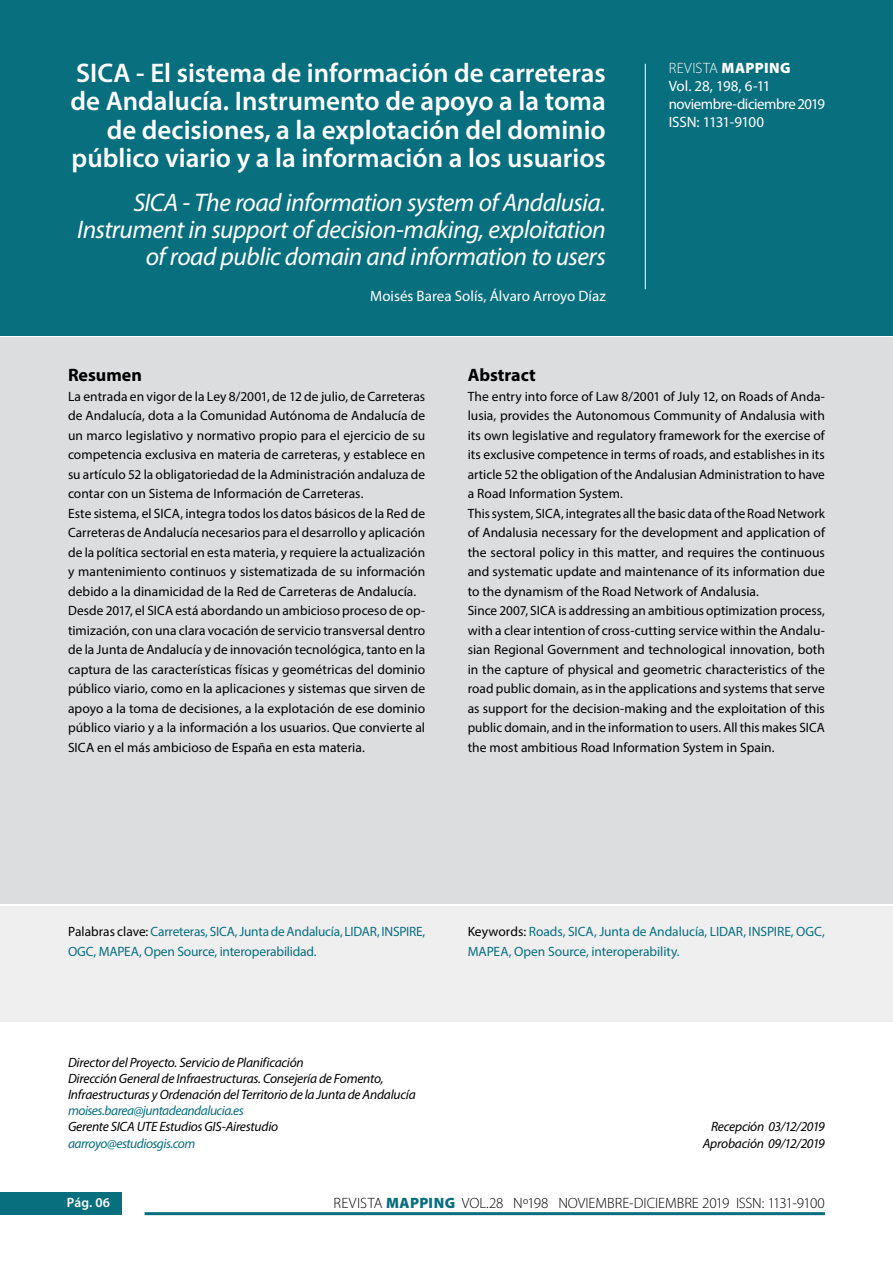
<style>
.page{position:relative;width:893px;height:1263px;background:#fff}
.page>*{position:absolute;margin:0;border:0;box-sizing:border-box;transform-origin:0 0}
.t1{font:600 27px/28.5px "Myriad Pro";color:#fff;text-align:right}
.t2{font:italic 25.5px/27px "Myriad Pro";letter-spacing:-.02em;color:#fff;text-align:right}
.t3{font:700 18px "Myriad Pro";color:#000}
.t4{font:15px/18px "Myriad Pro";letter-spacing:-.03em;color:#fff}
.t5{font:300 15px "Myriad Pro";letter-spacing:-.005em;color:#000}
.t6{font:15px "Myriad Pro";letter-spacing:-.01em;color:#fff}
.t7{font:13.5px/19.5px "Myriad Pro";letter-spacing:.005em;color:#000}
.t8{font:italic 13.5px/16.2px "Myriad Pro";letter-spacing:-.015em;color:#000}
.t9{font:13.5px/19.5px "Myriad Pro";letter-spacing:-.01em;color:#086f7f}
.t10{font:italic 13.5px "Myriad Pro";letter-spacing:-.04em;color:#086f7f}
.t11{font:600 13.5px "Myriad Pro";color:#fff}
.s1{font-weight:300}
.s2{font-weight:900}
.s3{color:#000}
.s4{font-weight:900;color:#086f7f}
</style>
<div class="page">
<div style="left:0;top:1193px;width:121px;height:22px;background:#086f7f"></div>
<hr style="left:145px;top:1212px;width:680px;height:3px;background:#086f7f">
<div style="left:0;top:337px;width:893px;height:567px;background:#dcddde"></div>
<div style="left:0;top:0;width:893px;height:336px;background:#086f7f"></div>
<div style="left:0;top:906px;width:893px;height:115px;background:#efeff0"></div>
<hr style="left:645px;top:64px;width:1px;height:225px;background:#fff">
<h1 class="t1" style="left:71px;top:58px;width:537px">SICA - El sistema de información de carreteras de Andalucía. Instrumento de apoyo a la toma de decisiones, a la explotación del dominio público viario y a la información a los usuarios</h1>
<h2 class="t2" style="left:77px;top:189px;width:530px">SICA - The road information system of Andalusia.<br>Instrument in support of decision-making, exploitation of road public domain and information to users</h2>
<p class="t6" style="left:370px;top:287px;width:237px">Moisés Barea Solís, Álvaro Arroyo Díaz</p>
<p class="t4" style="left:669px;top:59px;width:158px"><span class="s1">REVISTA</span> <span class="s2">MAPPING<br></span>Vol. 28, 198, 6-11 noviembre-diciembre 2019<br>ISSN: 1131-9100</p>
<h3 class="t3" style="left:68px;top:363px;width:75px">Resumen</h3>
<p class="t7" style="left:68px;top:386px;width:359px">La entrada en vigor de la Ley 8/2001, de 12 de julio, de Carreteras de Andalucía, dota a la Comunidad Autónoma de Andalucía de un marco legislativo y normativo propio para el ejercicio de su competencia exclusiva en materia de carreteras, y establece en su artículo 52 la obligatoriedad de la Administración andaluza de contar con un Sistema de Información de Carreteras.<br>Este sistema, el SICA, integra todos los datos básicos de la Red de Carreteras de Andalucía necesarios para el desarrollo y aplicación de la política sectorial en esta materia, y requiere la actualización y mantenimiento continuos y sistematizada de su información debido a la dinamicidad de la Red de Carreteras de Andalucía.<br>Desde 2017, el SICA está abordando un ambicioso proceso de op&shy;timización, con una clara vocación de servicio transversal dentro de la Junta de Andalucía y de innovación tecnológica, tanto en la captura de las características físicas y geométricas del dominio público viario, como en la aplicaciones y sistemas que sirven de apoyo a la toma de decisiones, a la explotación de ese dominio público viario y a la información a los usuarios. Que convierte al SICA en el más ambicioso de España en esta materia.</p>
<h3 class="t3" style="left:468px;top:363px;width:69px">Abstract</h3>
<p class="t7" style="left:468px;top:386px;width:359px">The entry into force of Law 8/2001 of July 12, on Roads of Anda&shy;lusia, provides the Autonomous Community of Andalusia with its own legislative and regulatory framework for the exercise of its exclusive competence in terms of roads, and establishes in its article 52 the obligation of the Andalusian Administration to have a Road Information System.<br>This system, SICA, integrates all the basic data of the Road Network of Andalusia necessary for the development and application of the sectoral policy in this matter, and requires the continuous and systematic update and maintenance of its information due to the dynamism of the Road Network of Andalusia.<br>Since 2007, SICA is addressing an ambitious optimization process, with a clear intention of cross-cutting service within the Andalu&shy;sian Regional Government and technological innovation, both in the capture of physical and geometric characteristics of the road public domain, as in the applications and systems that serve as support for the decision-making and the exploitation of this public domain, and in the information to users. All this makes SICA the most ambitious Road Information System in Spain.</p>
<p class="t9" style="left:68px;top:922px;width:359px"><span class="s3">Palabras clave:</span> Carreteras, SICA, Junta de Andalucía, LIDAR, INSPIRE,<br>OGC, MAPEA, Open Source, interoperabilidad.</p>
<p class="t9" style="left:468px;top:922px;width:359px"><span class="s3">Keywords:</span> Roads, SICA, Junta de Andalucía, LIDAR, INSPIRE, OGC,<br>MAPEA, Open Source, interoperability.</p>
<p class="t8" style="left:68px;top:1054px;width:349px">Director del Proyecto. Servicio de Planificación<br>Dirección General de Infraestructuras. Consejería de Fomento,<br>Infraestructuras y Ordenación del Territorio de la Junta de Andalucía</p>
<p class="t10" style="left:68px;top:1102px;width:177px">moises.barea@juntadeandalucia.es</p>
<p class="t8" style="left:68px;top:1118px;width:212px">Gerente SICA UTE Estudios GIS-Airestudio</p>
<p class="t10" style="left:68px;top:1135px;width:129px">aarroyo@estudiosgis.com</p>
<p class="t8" style="left:703px;top:1118px;width:124px;text-align:right">Recepción 03/12/2019<br>Aprobación 09/12/2019</p>
<p class="t11" style="left:67px;top:1194px;width:45px">Pág. 06</p>
<p class="t5" style="left:333px;top:1194px;width:493px">REVISTA <span class="s4">MAPPING</span> VOL.28 Nº198 NOVIEMBRE-DICIEMBRE 2019 ISSN: 1131-9100</p>
</div>
